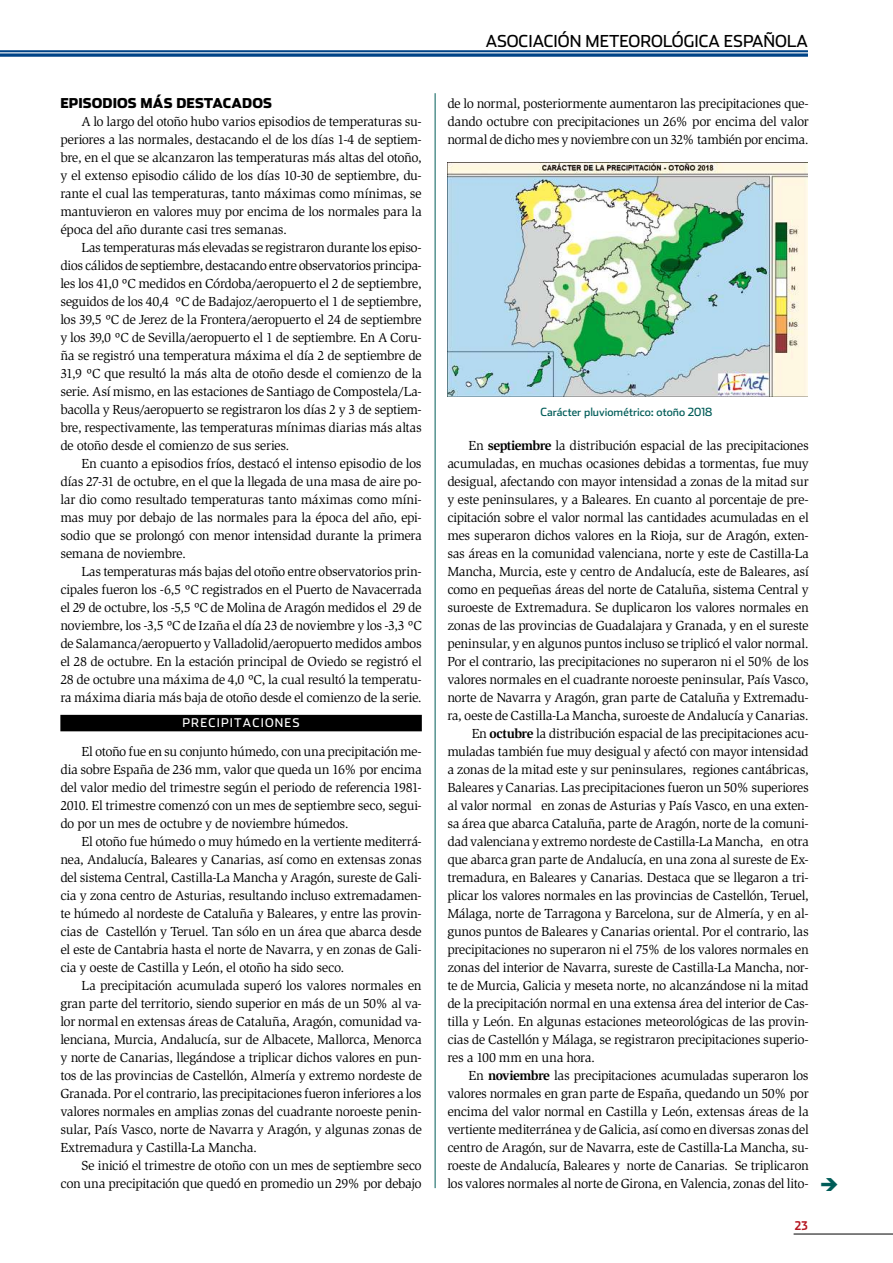
<style>
.page{position:relative;width:893px;height:1263px;background:#fff}
.page>*{position:absolute;margin:0;border:0;box-sizing:border-box;transform-origin:0 0}
.t1{font:16.5px "Stainless";color:#000}
.t2{font:13.5px/18px "Slimbach Std";letter-spacing:-.025em;color:#000;text-align:justify}
.t3{font:900 13.5px "Stainless";color:#000}
.t4{font:12px "Stainless";letter-spacing:.1em;color:#fff}
.t5{font:700 12px "Stainless Cond";color:#b51621}
.t6{font:11.25px "Stainless";letter-spacing:.005em;color:#005c58}
.s1{font-weight:700}
</style>
<div class="page">
<hr style="left:794px;top:1234px;width:99px;height:1px;background:#000">
<svg style="left:0;top:50px;width:808px;height:6px;background:#225c96"></svg>
<hr style="left:0;top:52px;width:808px;height:1px;background:#fff">
<div style="left:60px;top:715px;width:362px;height:16px;background:#000"></div>
<img style="left:447px;top:162px;width:361px;height:234px">
<hr style="left:435px;top:93px;width:1px;height:1095px;background:#005c58">
<p class="t3" style="left:60px;top:95px;width:18px">EPISODIOS</p>
<p class="t3" style="left:141px;top:95px;width:47px">MÁS DESTACADOS</p>
<p class="t2" style="left:60px;top:113px;width:363px;text-indent:21px">A lo largo del otoño hubo varios episodios de temperaturas su&shy;periores a las normales, destacando el de los días 1-4 de septiem&shy;bre, en el que se alcanzaron las temperaturas más altas del otoño, y el extenso episodio cálido de los días 10-30 de septiembre, du&shy;rante el cual las temperaturas, tanto máximas como mínimas, se mantuvieron en valores muy por encima de los normales para la época del año durante casi tres semanas.</p>
<p class="t2" style="left:60px;top:239px;width:363px;text-indent:21px">Las temperaturas más elevadas se registraron durante los episo&shy;dios cálidos de septiembre, destacando entre observatorios principa&shy;les los 41,0 ºC medidos en Córdoba/aeropuerto el 2 de septiembre, seguidos de los 40,4 ºC de Badajoz/aeropuerto el 1 de septiembre, los 39,5 ºC de Jerez de la Frontera/aeropuerto el 24 de septiembre y los 39,0 ºC de Sevilla/aeropuerto el 1 de septiembre. En A Coru&shy;ña se registró una temperatura máxima el día 2 de septiembre de 31,9 ºC que resultó la más alta de otoño desde el comienzo de la serie. Así mismo, en las estaciones de Santiago de Compostela/La&shy;bacolla y Reus/aeropuerto se registraron los días 2 y 3 de septiem&shy;bre, respectivamente, las temperaturas mínimas diarias más altas de otoño desde el comienzo de sus series.</p>
<p class="t2" style="left:60px;top:454px;width:363px;text-indent:21px">En cuanto a episodios fríos, destacó el intenso episodio de los días 27-31 de octubre, en el que la llegada de una masa de aire po&shy;lar dio como resultado temperaturas tanto máximas como míni&shy;mas muy por debajo de las normales para la época del año, epi&shy;sodio que se prolongó con menor intensidad durante la primera semana de noviembre.</p>
<p class="t2" style="left:60px;top:562px;width:363px;text-indent:21px">Las temperaturas más bajas del otoño entre observatorios prin&shy;cipales fueron los -6,5 ºC registrados en el Puerto de Navacerrada el 29 de octubre, los -5,5 ºC de Molina de Aragón medidos el 29 de noviembre, los -3,5 ºC de Izaña el día 23 de noviembre y los -3,3 ºC de Salamanca/aeropuerto y Valladolid/aeropuerto medidos ambos el 28 de octubre. En la estación principal de Oviedo se registró el 28 de octubre una máxima de 4,0 ºC, la cual resultó la temperatu&shy;ra máxima diaria más baja de otoño desde el comienzo de la serie.</p>
<p class="t4" style="left:182px;top:716px;width:119px">precipitaciones</p>
<p class="t2" style="left:60px;top:743px;width:363px;text-indent:21px">El otoño fue en su conjunto húmedo, con una precipitación me&shy;dia sobre España de 236 mm, valor que queda un 16% por encima del valor medio del trimestre según el periodo de referencia 1981- 2010. El trimestre comenzó con un mes de septiembre seco, segui&shy;do por un mes de octubre y de noviembre húmedos.</p>
<p class="t2" style="left:60px;top:833px;width:363px;text-indent:21px">El otoño fue húmedo o muy húmedo en la vertiente mediterrá&shy;nea, Andalucía, Baleares y Canarias, así como en extensas zonas del sistema Central, Castilla-La Mancha y Aragón, sureste de Gali&shy;cia y zona centro de Asturias, resultando incluso extremadamen&shy;te húmedo al nordeste de Cataluña y Baleares, y entre las provin&shy;cias de Castellón y Teruel. Tan sólo en un área que abarca desde el este de Cantabria hasta el norte de Navarra, y en zonas de Gali&shy;cia y oeste de Castilla y León, el otoño ha sido seco.</p>
<p class="t2" style="left:60px;top:977px;width:363px;text-indent:21px">La precipitación acumulada superó los valores normales en gran parte del territorio, siendo superior en más de un 50% al va&shy;lor normal en extensas áreas de Cataluña, Aragón, comunidad va&shy;lenciana, Murcia, Andalucía, sur de Albacete, Mallorca, Menorca y norte de Canarias, llegándose a triplicar dichos valores en pun&shy;tos de las provincias de Castellón, Almería y extremo nordeste de Granada. Por el contrario, las precipitaciones fueron inferiores a los valores normales en amplias zonas del cuadrante noroeste penin&shy;sular, País Vasco, norte de Navarra y Aragón, y algunas zonas de Extremadura y Castilla-La Mancha.</p>
<p class="t2" style="left:60px;top:1156px;width:363px;text-align:right">Se inició el trimestre de otoño con un mes de septiembre seco con una precipitación que quedó en promedio un 29% por debajo</p>
<p class="t1" style="left:486px;top:31px;width:11px">ASOCIACIÓN</p>
<p class="t1" style="left:586px;top:31px;width:26px">METEOROLÓGICA</p>
<p class="t1" style="left:724px;top:31px;width:12px">ESPAÑOLA</p>
<p class="t2" style="left:447px;top:94px;width:363px">de lo normal, posteriormente aumentaron las precipitaciones que&shy;dando octubre con precipitaciones un 26% por encima del valor normal de dicho mes y noviembre con un 32% también por encima.</p>
<p class="t6" style="left:540px;top:405px;width:174px">Carácter pluviométrico: otoño 2018</p>
<p class="t2" style="left:469px;top:436px;width:342px">En <span class="s1">septiembre</span> la distribución espacial de las precipitaciones</p>
<p class="t2" style="left:447px;top:454px;width:363px">acumuladas, en muchas ocasiones debidas a tormentas, fue muy</p>
<p class="t2" style="left:447px;top:472px;width:363px">desigual, afectando con mayor intensidad a zonas de la mitad sur</p>
<p class="t2" style="left:447px;top:490px;width:363px">y este peninsulares, y a Baleares. En cuanto al porcentaje de pre-</p>
<p class="t2" style="left:447px;top:508px;width:363px">cipitación sobre el valor normal las cantidades acumuladas en el</p>
<p class="t2" style="left:447px;top:526px;width:363px">mes superaron dichos valores en la Rioja, sur de Aragón, exten-</p>
<p class="t2" style="left:447px;top:544px;width:363px">sas áreas en la comunidad valenciana, norte y este de Castilla-La</p>
<p class="t2" style="left:447px;top:562px;width:363px">Mancha, Murcia, este y centro de Andalucía, este de Baleares, así</p>
<p class="t2" style="left:447px;top:580px;width:363px">como en pequeñas áreas del norte de Cataluña, sistema Central y</p>
<p class="t2" style="left:447px;top:598px;width:363px">suroeste de Extremadura. Se duplicaron los valores normales en</p>
<p class="t2" style="left:447px;top:616px;width:363px">zonas de las provincias de Guadalajara y Granada, y en el sureste</p>
<p class="t2" style="left:447px;top:634px;width:363px">peninsular, y en algunos puntos incluso se triplicó el valor normal.</p>
<p class="t2" style="left:447px;top:652px;width:363px">Por el contrario, las precipitaciones no superaron ni el 50% de los</p>
<p class="t2" style="left:447px;top:670px;width:363px">valores normales en el cuadrante noroeste peninsular, País Vasco,</p>
<p class="t2" style="left:447px;top:688px;width:363px">norte de Navarra y Aragón, gran parte de Cataluña y Extremadu-</p>
<p class="t2" style="left:447px;top:706px;width:363px">ra, oeste de Castilla-La Mancha, suroeste de Andalucía y Canarias.</p>
<p class="t2" style="left:472px;top:724px;width:339px">En <span class="s1">octubre</span> la distribución espacial de las precipitaciones acu-</p>
<p class="t2" style="left:447px;top:742px;width:363px">muladas también fue muy desigual y afectó con mayor intensidad</p>
<p class="t2" style="left:447px;top:760px;width:363px">a zonas de la mitad este y sur peninsulares, regiones cantábricas,</p>
<p class="t2" style="left:447px;top:778px;width:363px">Baleares y Canarias. Las precipitaciones fueron un 50% superiores</p>
<p class="t2" style="left:447px;top:796px;width:363px">al valor normal en zonas de Asturias y País Vasco, en una exten-</p>
<p class="t2" style="left:447px;top:814px;width:363px">sa área que abarca Cataluña, parte de Aragón, norte de la comuni-</p>
<p class="t2" style="left:447px;top:832px;width:363px">dad valenciana y extremo nordeste de Castilla-La Mancha, en otra</p>
<p class="t2" style="left:447px;top:850px;width:363px">que abarca gran parte de Andalucía, en una zona al sureste de Ex-</p>
<p class="t2" style="left:447px;top:868px;width:363px">tremadura, en Baleares y Canarias. Destaca que se llegaron a tri-</p>
<p class="t2" style="left:447px;top:886px;width:363px">plicar los valores normales en las provincias de Castellón, Teruel,</p>
<p class="t2" style="left:447px;top:904px;width:363px">Málaga, norte de Tarragona y Barcelona, sur de Almería, y en al-</p>
<p class="t2" style="left:447px;top:922px;width:363px">gunos puntos de Baleares y Canarias oriental. Por el contrario, las</p>
<p class="t2" style="left:447px;top:940px;width:363px">precipitaciones no superaron ni el 75% de los valores normales en</p>
<p class="t2" style="left:447px;top:958px;width:363px">zonas del interior de Navarra, sureste de Castilla-La Mancha, nor-</p>
<p class="t2" style="left:447px;top:976px;width:363px">te de Murcia, Galicia y meseta norte, no alcanzándose ni la mitad</p>
<p class="t2" style="left:447px;top:994px;width:363px">de la precipitación normal en una extensa área del interior de Cas-</p>
<p class="t2" style="left:447px;top:1012px;width:363px">tilla y León. En algunas estaciones meteorológicas de las provin-</p>
<p class="t2" style="left:447px;top:1030px;width:363px">cias de Castellón y Málaga, se registraron precipitaciones superio-</p>
<p class="t2" style="left:447px;top:1048px;width:149px">res a 100 mm en una hora.</p>
<p class="t2" style="left:469px;top:1066px;width:342px">En <span class="s1">noviembre</span> las precipitaciones acumuladas superaron los</p>
<p class="t2" style="left:447px;top:1084px;width:363px">valores normales en gran parte de España, quedando un 50% por</p>
<p class="t2" style="left:447px;top:1102px;width:363px">encima del valor normal en Castilla y León, extensas áreas de la</p>
<p class="t2" style="left:447px;top:1120px;width:363px">vertiente mediterránea y de Galicia, así como en diversas zonas del</p>
<p class="t2" style="left:447px;top:1138px;width:363px">centro de Aragón, sur de Navarra, este de Castilla-La Mancha, su-</p>
<p class="t2" style="left:447px;top:1156px;width:363px">roeste de Andalucía, Baleares y norte de Canarias. Se triplicaron</p>
<p class="t2" style="left:447px;top:1174px;width:363px">los valores normales al norte de Girona, en Valencia, zonas del lito-</p>
<p class="t5" style="left:795px;top:1218px;width:14px">23</p>
</div>
